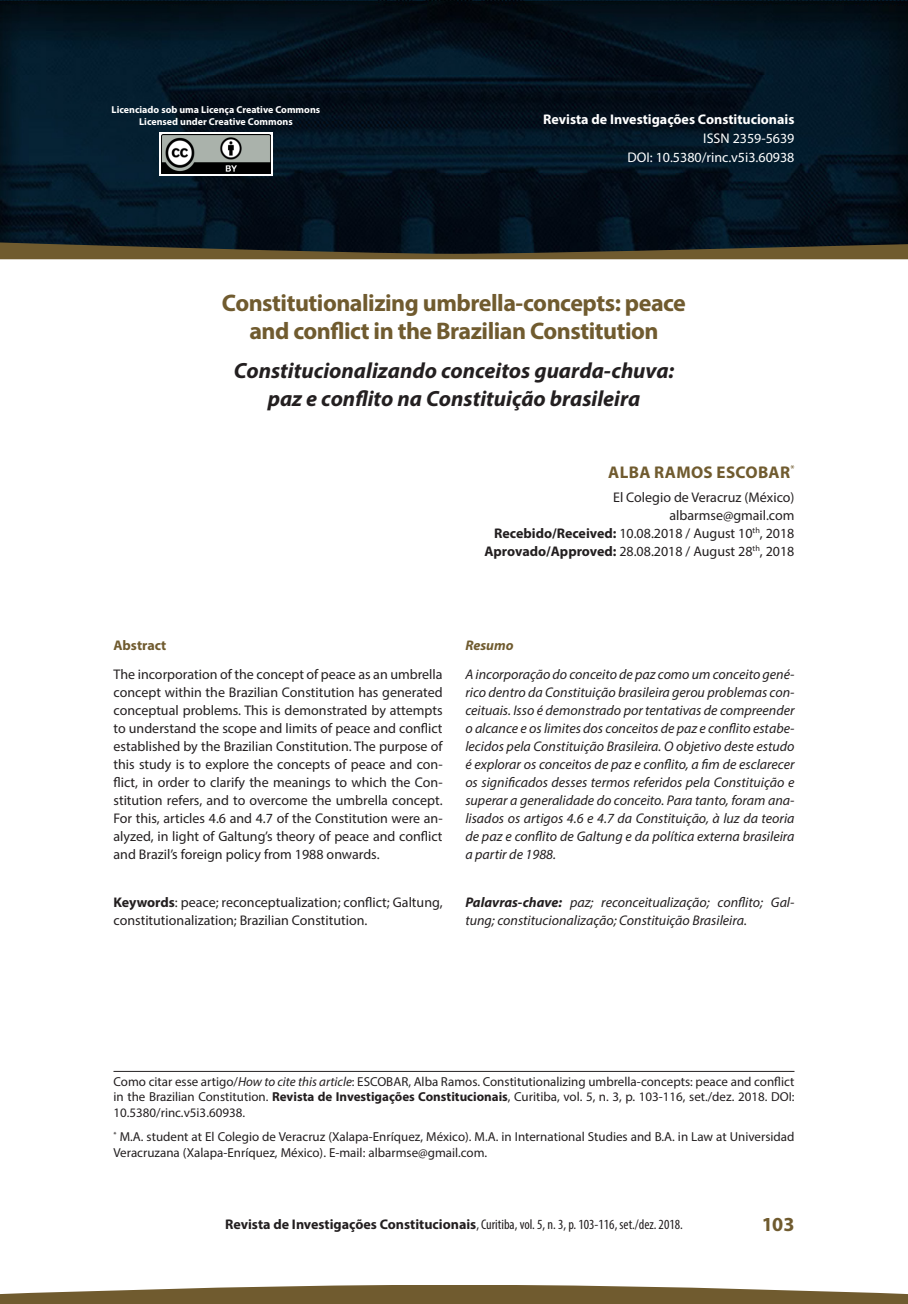
<style>
.page{position:relative;width:908px;height:1304px;background:#fff}
.page>*{position:absolute;margin:0;border:0;box-sizing:border-box;transform-origin:0 0}
.Títulos{font:700 24px/28px "Myriad Pro";letter-spacing:-.02em;color:#705b2f;text-align:center}
.Títulos_Inglês{font:italic 700 22px/28px "Myriad Pro";color:#231f20;text-align:center}
.t1{font:700 20px "Myriad Pro";color:#705b2f}
.Nomes{font:700 17px "Myriad Pro";letter-spacing:.02em;color:#705b2f}
.MinicurriculoEResumo{font:italic 14px/18px "Myriad Pro";color:#231f20;text-align:justify}
.MinicurriculoEResumo-2{font:14px/18px "Myriad Pro";color:#231f20;text-align:justify}
.Receb_Aprova{font:14px "Myriad Pro";color:#231f20}
.publicação_paginas_a{font:condensed 14px "Myriad Pro";color:#231f20}
.Revista_ISSN{font:700 14px "Myriad Pro";color:#fff}
.DOI{font:14px "Myriad Pro";color:#fff}
.Revista_ISSN-2{font:14px "Myriad Pro";color:#fff}
.Tit_abstract_Reg{font:700 14px "Myriad Pro";color:#705b2f}
.Tit_abstract_Ita{font:italic 700 14px "Myriad Pro";color:#705b2f}
.citar_curriculo{font:13px/15.6px "Myriad Pro";color:#231f20;text-align:justify}
.citar_sem_fio{font:13px/15.6px "Myriad Pro";color:#231f20}
.t2{font:700 10px/12px "Myriad Pro";color:#fff;text-align:center}
.s1{font-weight:700}
.s2{font-style:italic}
.s3{font-weight:700;font-stretch:normal}
</style>
<div class="page">
<img style="left:0;top:0;width:907px;height:242px">
<svg style="left:0;top:1285px;width:907px;height:19px;background:#877651"></svg>
<svg style="left:0;top:242px;width:907px;height:17px;background:#413b27"></svg>
<svg style="left:159px;top:132px;width:113px;height:44px"></svg>
<img style="left:161px;top:135px;width:109px;height:38px">
<hr style="left:113px;top:1071px;width:681px;height:1px;background:#231f20">
<p class="t2" style="left:112px;top:104px;width:210px">Licenciado sob uma Licença Creative Commons<br>Licensed under Creative Commons</p>
<p class="Revista_ISSN" style="left:543px;top:110px;width:253px">Revista de Investigações Constitucionais</p>
<p class="Revista_ISSN-2" style="left:703px;top:130px;width:93px">ISSN 2359-5639</p>
<p class="DOI" style="left:627px;top:149px;width:168px">DOI: 10.5380/rinc.v5i3.60938</p>
<p class="Títulos" style="left:222px;top:288px;width:465px">Constitutionalizing umbrella-concepts: peace and conflict in the Brazilian Constitution</p>
<p class="Títulos_Inglês" style="left:233px;top:356px;width:442px">Constitucionalizando conceitos guarda-chuva: paz e conflito na Constituição brasileira</p>
<p class="Nomes" style="left:608px;top:461px;width:188px">ALBA RAMOS ESCOBAR<sup>*</sup></p>
<p class="Receb_Aprova" style="left:613px;top:488px;width:183px">El Colegio de Veracruz (México)</p>
<p class="Receb_Aprova" style="left:669px;top:506px;width:127px">albarmse@gmail.com</p>
<p class="Receb_Aprova" style="left:494px;top:524px;width:301px"><span class="s1">Recebido/Received:</span> 10.08.2018 / August 10<sup>th</sup>, 2018</p>
<p class="Receb_Aprova" style="left:484px;top:542px;width:311px"><span class="s1">Aprovado/Approved:</span> 28.08.2018 / August 28<sup>th</sup>, 2018</p>
<p class="Tit_abstract_Reg" style="left:113px;top:636px;width:54px">Abstract</p>
<p class="MinicurriculoEResumo-2" style="left:113px;top:665px;width:330px">The incorporation of the concept of peace as an umbrella concept within the Brazilian Constitution has generated conceptual problems. This is demonstrated by attempts to understand the scope and limits of peace and conflict established by the Brazilian Constitution. The purpose of this study is to explore the concepts of peace and con&shy;flict, in order to clarify the meanings to which the Con&shy;stitution refers, and to overcome the umbrella concept.<br>For this, articles 4.6 and 4.7 of the Constitution were an&shy;alyzed, in light of Galtung’s theory of peace and conflict and Brazil’s foreign policy from 1988 onwards.</p>
<p class="MinicurriculoEResumo-2" style="left:113px;top:893px;width:330px"><span class="s1">Keywords</span>: peace; reconceptualization; conflict; Galtung, constitutionalization; Brazilian Constitution.</p>
<p class="Tit_abstract_Ita" style="left:465px;top:636px;width:50px">Resumo</p>
<p class="MinicurriculoEResumo" style="left:465px;top:665px;width:330px">A incorporação do conceito de paz como um conceito gené&shy;rico dentro da Constituição brasileira gerou problemas con&shy;ceituais. Isso é demonstrado por tentativas de compreender o alcance e os limites dos conceitos de paz e conflito estabe&shy;lecidos pela Constituição Brasileira. O objetivo deste estudo é explorar os conceitos de paz e conflito, a fim de esclarecer os significados desses termos referidos pela Constituição e superar a generalidade do conceito. Para tanto, foram ana&shy;lisados os artigos 4.6 e 4.7 da Constituição, à luz da teoria de paz e conflito de Galtung e da política externa brasileira a partir de 1988.</p>
<p class="MinicurriculoEResumo" style="left:465px;top:893px;width:330px"><span class="s1">Palavras-chave:</span> paz; reconceitualização; conflito; Gal&shy;tung; constitucionalização; Constituição Brasileira.</p>
<p class="citar_curriculo" style="left:113px;top:1073px;width:682px">Como citar esse artigo/<span class="s2">How to cite this article</span>: ESCOBAR, Alba Ramos. Constitutionalizing umbrella-concepts: peace and conflict in the Brazilian Constitution. <span class="s1">Revista de Investigações Constitucionais</span>, Curitiba, vol. 5, n. 3, p. 103-116, set./dez. 2018. DOI:<br>10.5380/rinc.v5i3.60938.</p>
<p class="citar_sem_fio" style="left:113px;top:1129px;width:682px"><sup>*</sup> M.A. student at El Colegio de Veracruz (Xalapa-Enríquez, México). M.A. in International Studies and B.A. in Law at Universidad<br>Veracruzana (Xalapa-Enríquez, México). E-mail: albarmse@gmail.com.</p>
<p class="publicação_paginas_a" style="left:225px;top:1216px;width:459px"><span class="s3">Revista de Investigações Constitucionais</span>, Curitiba, vol. 5, n. 3, p. 103-116, set./dez. 2018.</p>
<p class="t1" style="left:761px;top:1211px;width:34px">103</p>
</div>
